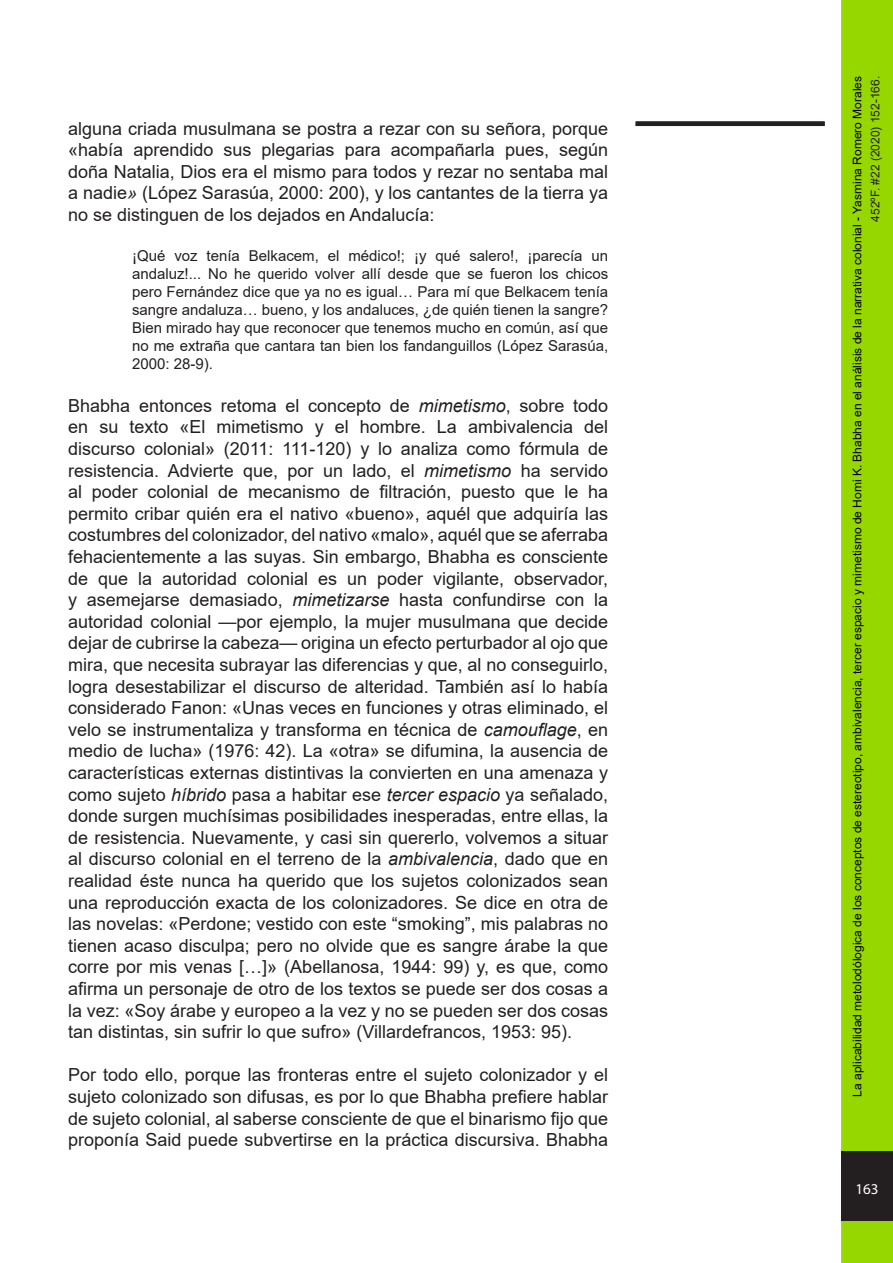
<style>
.page{position:relative;width:893px;height:1263px;background:#fff}
.page>*{position:absolute;margin:0;border:0;box-sizing:border-box;transform-origin:0 0}
.t1{font:18px/21.6px "Arial";color:#231f20;text-align:justify}
.t2{font:15px/18px "Arial";color:#231f20;text-align:justify}
.t3{font:15px "Myriad Pro";color:#fff}
.t4{font:12px "Arial";color:#000}
.t5{font:12px "Arial";color:#231f20}
.s1{font-style:italic}
</style>
<div class="page">
<div style="left:841px;top:0;width:52px;height:1263px;background:#97d700;border:3px solid #97d700"></div>
<div style="left:841px;top:1151px;width:52px;height:70px;background:#231f20"></div>
<div style="left:636px;top:121px;width:189px;height:5px;background:#231f20"></div>
<p class="t1" style="left:68px;top:117px;width:541px">alguna criada musulmana se postra a rezar con su señora, porque «había aprendido sus plegarias para acompañarla pues, según doña Natalia, Dios era el mismo para todos y rezar no sentaba mal a nadie<span class="s1">»</span> (López Sarasúa, 2000: 200), y los cantantes de la tierra ya no se distinguen de los dejados en Andalucía:</p>
<p class="t2" style="left:132px;top:246px;width:478px">¡Qué voz tenía Belkacem, el médico!; ¡y qué salero!, ¡parecía un andaluz!... No he querido volver allí desde que se fueron los chicos pero Fernández dice que ya no es igual… Para mí que Belkacem tenía sangre andaluza… bueno, y los andaluces, ¿de quién tienen la sangre?<br>Bien mirado hay que reconocer que tenemos mucho en común, así que no me extraña que cantara tan bien los fandanguillos (López Sarasúa, 2000: 28-9).</p>
<p class="t1" style="left:68px;top:394px;width:541px">Bhabha entonces retoma el concepto de <span class="s1">mimetismo</span>, sobre todo en su texto «El mimetismo y el hombre. La ambivalencia del discurso colonial» (2011: 111-120) y lo analiza como fórmula de resistencia. Advierte que, por un lado, el <span class="s1">mimetismo</span> ha servido al poder colonial de mecanismo de filtración, puesto que le ha permito cribar quién era el nativo «bueno», aquél que adquiría las costumbres del colonizador, del nativo «malo», aquél que se aferraba fehacientemente a las suyas. Sin embargo, Bhabha es consciente de que la autoridad colonial es un poder vigilante, observador, y asemejarse demasiado, <span class="s1">mimetizarse</span> hasta confundirse con la autoridad colonial —por ejemplo, la mujer musulmana que decide dejar de cubrirse la cabeza— origina un efecto perturbador al ojo que mira, que necesita subrayar las diferencias y que, al no conseguirlo, logra desestabilizar el discurso de alteridad. También así lo había considerado Fanon: «Unas veces en funciones y otras eliminado, el velo se instrumentaliza y transforma en técnica de <span class="s1">camouflage</span>, en medio de lucha» (1976: 42). La «otra» se difumina, la ausencia de características externas distintivas la convierten en una amenaza y como sujeto <span class="s1">híbrido</span> pasa a habitar ese <span class="s1">tercer espacio</span> ya señalado, donde surgen muchísimas posibilidades inesperadas, entre ellas, la de resistencia. Nuevamente, y casi sin quererlo, volvemos a situar al discurso colonial en el terreno de la <span class="s1">ambivalencia</span>, dado que en realidad éste nunca ha querido que los sujetos colonizados sean una reproducción exacta de los colonizadores. Se dice en otra de las novelas: «Perdone; vestido con este “smoking”, mis palabras no tienen acaso disculpa; pero no olvide que es sangre árabe la que corre por mis venas […]» (Abellanosa, 1944: 99) y, es que, como afirma un personaje de otro de los textos se puede ser dos cosas a la vez: «Soy árabe y europeo a la vez y no se pueden ser dos cosas tan distintas, sin sufrir lo que sufro» (Villardefrancos, 1953: 95).</p>
<p class="t1" style="left:68px;top:1064px;width:541px">Por todo ello, porque las fronteras entre el sujeto colonizador y el sujeto colonizado son difusas, es por lo que Bhabha prefiere hablar de sujeto colonial, al saberse consciente de que el binarismo fijo que proponía Said puede subvertirse en la práctica discursiva. Bhabha</p>
<p class="t4" style="left:849px;top:1097px;width:1022px;rotate:-90deg">La aplicabilidad metolodólogica de los conceptos de estereotipo, ambivalencia, tercer espacio y mimetismo de Homi K. Bhabha en el análisis de la narrativa colonial - Yasmina Romero Morales</p>
<p class="t5" style="left:867px;top:222px;width:147px;rotate:-90deg">452ºF. #22 (2020) 152-166.</p>
<p class="t3" style="left:855px;top:1179px;width:25px">163</p>
</div>
